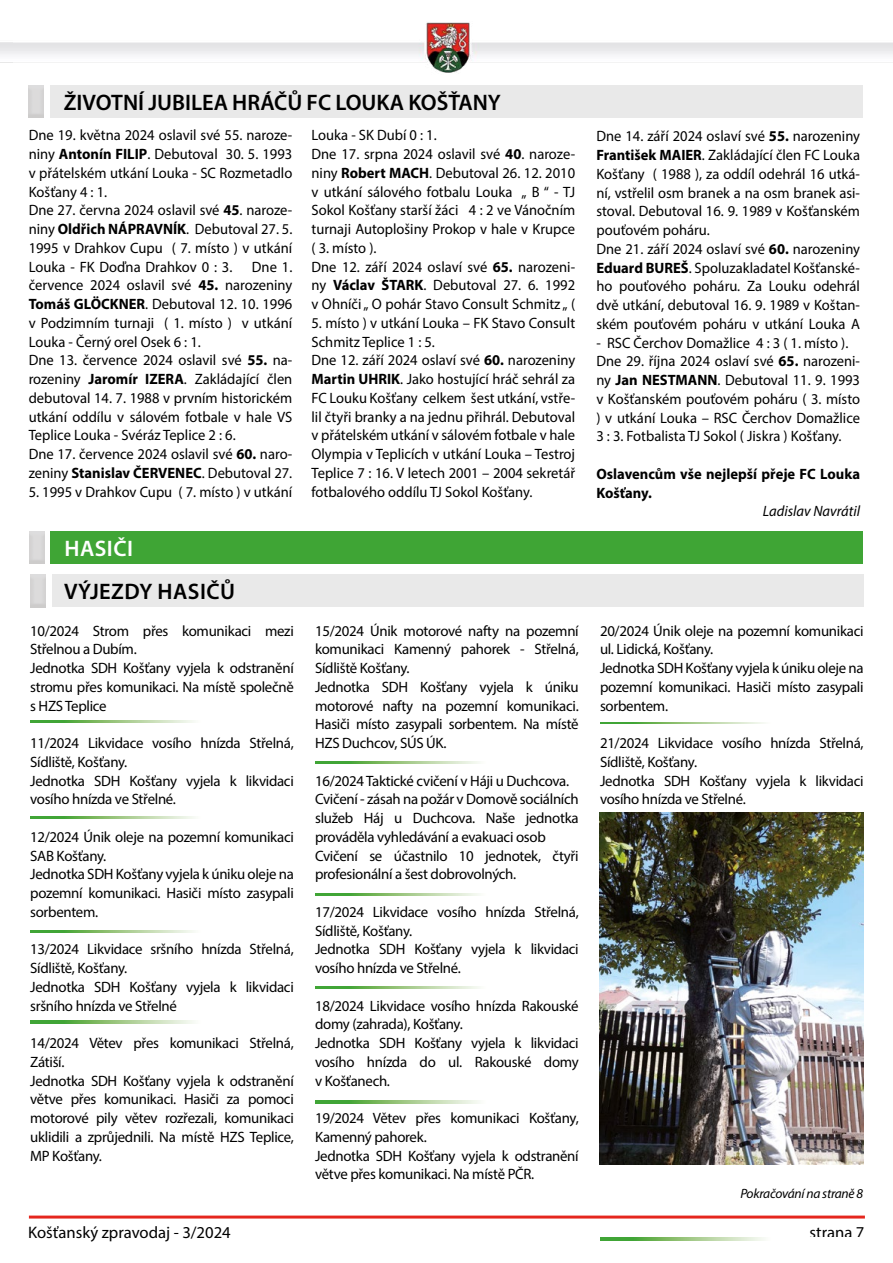
<style>
.page{position:relative;width:893px;height:1263px;background:#fff}
.page>*{position:absolute;margin:0;border:0;box-sizing:border-box;transform-origin:0 0}
.t1{font:600 22.5px "Myriad Pro";color:#000}
.t2{font:600 22.5px "Myriad Pro";letter-spacing:.02em;color:#000}
.t3{font:600 22.5px "Myriad Pro";letter-spacing:.02em;color:#fff}
.t4{font:16.65px "Myriad Pro";color:#000}
.t5{font:15px/18.8px "Myriad Pro";letter-spacing:-.015em;color:#000}
.t6{font:700 15px/18.8px "Myriad Pro";color:#000}
.t7{font:italic 15px "Myriad Pro";color:#000}
.t8{font:italic 13.5px "Myriad Pro";letter-spacing:-.02em;color:#000}
.s1{font-weight:700}
</style>
<div class="page">
<img style="left:13px;top:22px;width:880px;height:1216px">
<hr style="left:29px;top:1215px;width:836px;height:3px;background:#e5271e">
<div style="left:51px;top:531px;width:812px;height:33px;background:#3fa535"></div>
<img style="left:29px;top:531px;width:15px;height:33px">
<div style="left:52px;top:575px;width:812px;height:32px;background:#e9e9e9"></div>
<img style="left:30px;top:575px;width:15px;height:32px">
<svg style="left:600px;top:722px;width:264px;height:2px"></svg>
<hr style="left:600px;top:818px;width:264px;height:1px;background:#454e14">
<svg style="left:600px;top:1240px;width:164px;height:1px"></svg>
<svg style="left:600px;top:1238px;width:164px;height:2px"></svg>
<svg style="left:30px;top:721px;width:264px;height:2px"></svg>
<svg style="left:315px;top:761px;width:264px;height:2px"></svg>
<svg style="left:315px;top:893px;width:264px;height:2px"></svg>
<svg style="left:315px;top:986px;width:264px;height:2px"></svg>
<svg style="left:315px;top:1101px;width:264px;height:2px"></svg>
<svg style="left:30px;top:816px;width:264px;height:3px"></svg>
<svg style="left:30px;top:930px;width:264px;height:2px"></svg>
<svg style="left:30px;top:1021px;width:264px;height:2px"></svg>
<img style="left:600px;top:813px;width:263px;height:351px">
<div style="left:50px;top:85px;width:812px;height:32px;background:#e9e9e9"></div>
<img style="left:29px;top:85px;width:15px;height:32px">
<h1 class="t1" style="left:64px;top:88px;width:438px">ŽIVOTNÍ JUBILEA HRÁČŮ FC LOUKA KOŠŤANY</h1>
<p class="t5" style="left:29px;top:126px;width:265px">Dne 19. května 2024 oslavil své 55. naroze&shy;niny <span class="s1">Antonín FILIP</span>. Debutoval 30. 5. 1993 v přátelském utkání Louka - SC Rozmetadlo Košťany 4 : 1.<br>Dne 27. června 2024 oslavil své <span class="s1">45</span>. naroze&shy;niny <span class="s1">Oldřich NÁPRAVNÍK</span>. Debutoval 27. 5.<br>1995 v Drahkov Cupu ( 7. místo ) v utkání Louka - FK Doďna Drahkov 0 : 3.</p>
<p class="t5" style="left:311px;top:126px;width:265px">Louka - SK Dubí 0 : 1.<br>Dne 17. srpna 2024 oslavil své <span class="s1">40</span>. naroze&shy;niny <span class="s1">Robert MACH</span>. Debutoval 26. 12. 2010 v utkání sálového fotbalu Louka „ B “ - TJ Sokol Košťany starší žáci 4 : 2 ve Vánočním turnaji Autoplošiny Prokop v hale v Krupce ( 3. místo ).<br>Dne 12. září 2024 oslaví své <span class="s1">65.</span> narozeni&shy;ny <span class="s1">Václav ŠTARK</span>. Debutoval 27. 6. 1992 v Ohníči „ O pohár Stavo Consult Schmitz „ (</p>
<p class="t5" style="left:311px;top:313px;width:265px">5. místo ) v utkání Louka – FK Stavo Consult Schmitz Teplice 1 : 5.<br>Dne 12. září 2024 oslaví své <span class="s1">60.</span> narozeniny <span class="s1">Martin UHRIK</span>. Jako hostující hráč sehrál za FC Louku Košťany celkem šest utkání, vstře&shy;lil čtyři branky a na jednu přihrál. Debutoval v přátelském utkání v sálovém fotbale v hale Olympia v Teplicích v utkání Louka – Testroj Teplice 7 : 16. V letech 2001 – 2004 sekretář fotbalového oddílu TJ Sokol Košťany.</p>
<p class="t5" style="left:29px;top:257px;width:265px;text-indent:223px">Dne 1. července 2024 oslavil své <span class="s1">45.</span> narozeniny <span class="s1">Tomáš GLÖCKNER</span>. Debutoval 12. 10. 1996 v Podzimním turnaji ( 1. místo ) v utkání Louka - Černý orel Osek 6 : 1.<br>Dne 13. července 2024 oslavil své <span class="s1">55.</span> na&shy;rozeniny <span class="s1">Jaromír IZERA</span>. Zakládající člen debutoval 14. 7. 1988 v prvním historickém utkání oddílu v sálovém fotbale v hale VS Teplice Louka - Svéráz Teplice 2 : 6.<br>Dne 17. července 2024 oslavil své <span class="s1">60.</span> naro&shy;zeniny <span class="s1">Stanislav ČERVENEC</span>. Debutoval 27.</p>
<p class="t5" style="left:29px;top:482px;width:265px">5. 1995 v Drahkov Cupu ( 7. místo ) v utkání</p>
<h1 class="t3" style="left:65px;top:534px;width:70px">HASIČI</h1>
<h1 class="t2" style="left:64px;top:577px;width:173px">VÝJEZDY HASIČŮ</h1>
<p class="t5" style="left:30px;top:621px;width:265px">10/2024 Strom přes komunikaci mezi<br>Střelnou a Dubím.<br>Jednotka SDH Košťany vyjela k odstranění stromu přes komunikaci. Na místě společně s HZS Teplice</p>
<p class="t5" style="left:30px;top:733px;width:265px">11/2024 Likvidace vosího hnízda Střelná,<br>Sídliště, Košťany.<br>Jednotka SDH Košťany vyjela k likvidaci vosího hnízda ve Střelné.</p>
<p class="t5" style="left:30px;top:827px;width:265px">12/2024 Únik oleje na pozemní komunikaci<br>SAB Košťany.<br>Jednotka SDH Košťany vyjela k úniku oleje na pozemní komunikaci. Hasiči místo zasypali sorbentem.</p>
<p class="t5" style="left:30px;top:940px;width:265px">13/2024 Likvidace sršního hnízda Střelná,<br>Sídliště, Košťany.<br>Jednotka SDH Košťany vyjela k likvidaci sršního hnízda ve Střelné</p>
<p class="t5" style="left:30px;top:1033px;width:265px">14/2024 Větev přes komunikaci Střelná, Zátiší.<br>Jednotka SDH Košťany vyjela k odstranění větve přes komunikaci. Hasiči za pomoci motorové pily větev rozřezali, komunikaci uklidili a zprůjednili. Na místě HZS Teplice, MP Košťany.</p>
<p class="t5" style="left:315px;top:621px;width:265px">15/2024 Únik motorové nafty na pozemní komunikaci Kamenný pahorek - Střelná, Sídliště Košťany.<br>Jednotka SDH Košťany vyjela k úniku motorové nafty na pozemní komunikaci.<br>Hasiči místo zasypali sorbentem. Na místě HZS Duchcov, SÚS ÚK.</p>
<p class="t5" style="left:315px;top:771px;width:265px">16/2024 Taktické cvičení v Háji u Duchcova.<br>Cvičení - zásah na požár v Domově sociálních služeb Háj u Duchcova. Naše jednotka prováděla vyhledávání a evakuaci osob Cvičení se účastnilo 10 jednotek, čtyři profesionální a šest dobrovolných.</p>
<p class="t5" style="left:315px;top:902px;width:265px">17/2024 Likvidace vosího hnízda Střelná,<br>Sídliště, Košťany.<br>Jednotka SDH Košťany vyjela k likvidaci vosího hnízda ve Střelné.</p>
<p class="t5" style="left:315px;top:996px;width:265px">18/2024 Likvidace vosího hnízda Rakouské domy (zahrada), Košťany.<br>Jednotka SDH Košťany vyjela k likvidaci vosího hnízda do ul. Rakouské domy v Košťanech.</p>
<p class="t5" style="left:315px;top:1108px;width:265px">19/2024 Větev přes komunikaci Košťany, Kamenný pahorek.<br>Jednotka SDH Košťany vyjela k odstranění větve přes komunikaci. Na místě PČR.</p>
<p class="t5" style="left:596px;top:127px;width:265px">Dne 14. září 2024 oslaví své <span class="s1">55.</span> narozeniny <span class="s1">František MAIER</span>. Zakládající člen FC Louka Košťany ( 1988 ), za oddíl odehrál 16 utká&shy;ní, vstřelil osm branek a na osm branek asi&shy;stoval. Debutoval 16. 9. 1989 v Košťanském pouťovém poháru.<br>Dne 21. září 2024 oslaví své <span class="s1">60.</span> narozeniny <span class="s1">Eduard BUREŠ</span>. Spoluzakladatel Košťanské&shy;ho pouťového poháru. Za Louku odehrál dvě utkání, debutoval 16. 9. 1989 v Koštan&shy;ském pouťovém poháru v utkání Louka A</p>
<p class="t5" style="left:596px;top:333px;width:265px">- RSC Čerchov Domažlice 4 : 3 ( 1. místo ).<br>Dne 29. října 2024 oslaví své <span class="s1">65.</span> narozeni&shy;ny <span class="s1">Jan NESTMANN</span>. Debutoval 11. 9. 1993 v Košťanském pouťovém poháru ( 3. místo ) v utkání Louka – RSC Čerchov Domažlice 3 : 3. Fotbalista TJ Sokol ( Jiskra ) Košťany.</p>
<p class="t6" style="left:596px;top:464px;width:265px">Oslavencům vše nejlepší přeje FC Louka<br>Košťany.</p>
<p class="t7" style="left:763px;top:502px;width:99px">Ladislav Navrátil</p>
<p class="t5" style="left:600px;top:621px;width:265px">20/2024 Únik oleje na pozemní komunikaci ul. Lidická, Košťany.<br>Jednotka SDH Košťany vyjela k úniku oleje na pozemní komunikaci. Hasiči místo zasypali sorbentem.</p>
<p class="t5" style="left:600px;top:733px;width:265px">21/2024 Likvidace vosího hnízda Střelná,<br>Sídliště, Košťany.<br>Jednotka SDH Košťany vyjela k likvidaci vosího hnízda ve Střelné.</p>
<p class="t8" style="left:740px;top:1185px;width:124px">Pokračování na straně 8</p>
<p class="t4" style="left:28px;top:1222px;width:204px">Košťanský zpravodaj - 3/2024</p>
<p class="t4" style="left:810px;top:1222px;width:56px">strana 7</p>
</div>
